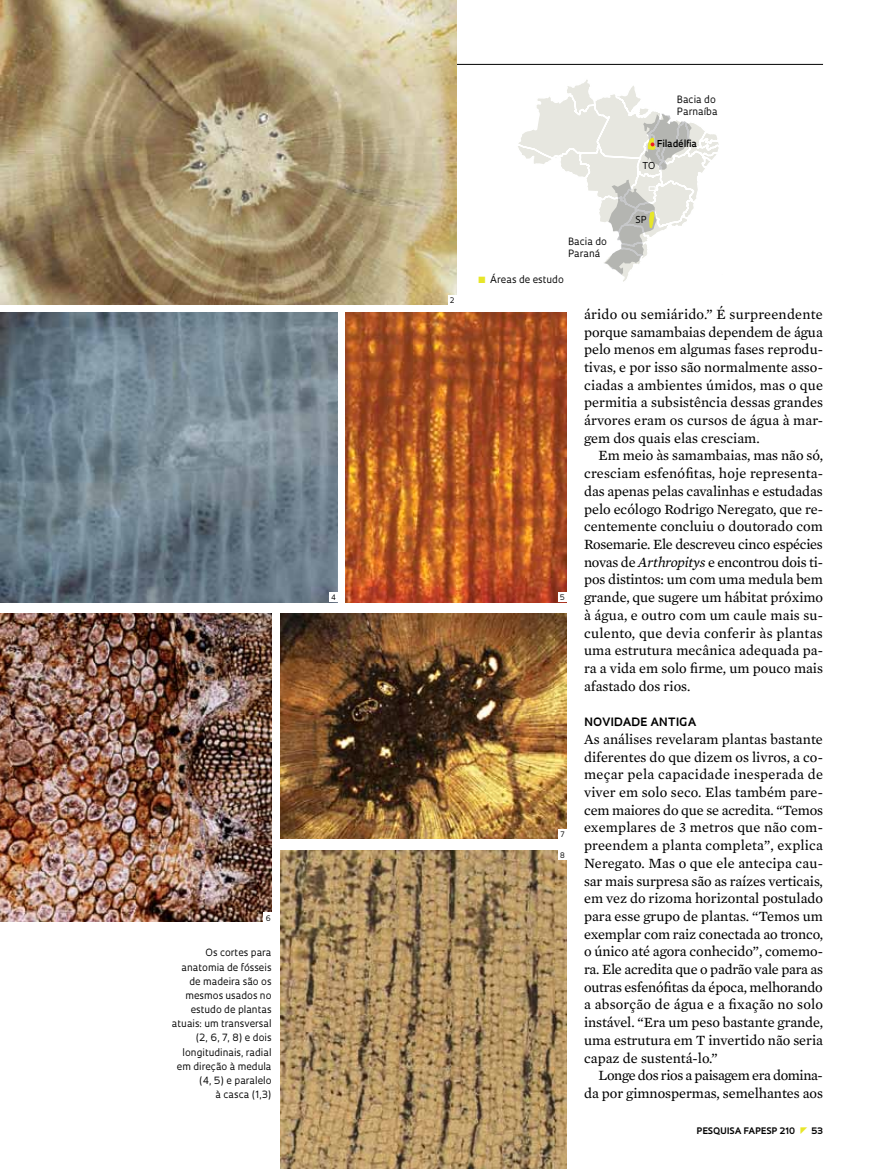
<style>
.page{position:relative;width:885px;height:1169px;background:#fff}
.page>*{position:absolute;margin:0;border:0;box-sizing:border-box;transform-origin:0 0}
.t1{font:14.4px/17.7px "Mercury Text G2";color:#000;text-align:justify}
.t2{font:700 11.25px "Oculum";letter-spacing:.035em;color:#000}
.t3{font:9.75px/14.1px "Oculum";color:#000}
.t4{font:600 9.3px "Oculum";color:#000}
.t5{font:9.3px "Oculum";color:#000}
.t6{font:700 8.7px "Oculum";letter-spacing:.01em;color:#000}
.t7{font:7.35px "Oculum";color:#000}
.s1{color:#e7e629}
.s2{font-style:italic}
</style>
<div class="page">
<hr style="left:424px;top:64px;width:399px;height:1px;background:#000">
<img style="left:0;top:0;width:456px;height:305px">
<img style="left:0;top:312px;width:337px;height:290px">
<img style="left:281px;top:613px;width:285px;height:226px">
<img style="left:346px;top:312px;width:220px;height:290px">
<img style="left:0;top:613px;width:272px;height:308px">
<img style="left:281px;top:850px;width:285px;height:318px">
<svg style="left:518px;top:80px;width:201px;height:202px"></svg>
<div style="left:657px;top:140px;width:40px;height:7px;background:#e7e7e0"></div>
<svg style="left:604px;top:180px;width:53px;height:95px"></svg>
<svg style="left:643px;top:114px;width:49px;height:56px;background:#cfcfc7"></svg>
<div style="left:448px;top:295px;width:8px;height:10px;background:#fff"></div>
<div style="left:329px;top:592px;width:9px;height:10px;background:#fff"></div>
<div style="left:558px;top:592px;width:9px;height:10px;background:#fff"></div>
<div style="left:263px;top:912px;width:10px;height:10px;background:#fff"></div>
<div style="left:558px;top:829px;width:9px;height:10px;background:#fff"></div>
<div style="left:558px;top:849px;width:9px;height:10px;background:#fff"></div>
<p class="t7" style="left:265px;top:913px;width:7px">6</p>
<p class="t3" style="left:172px;top:945px;width:101px;text-align:right">Os cortes para anatomia de fósseis de madeira são os mesmos usados no estudo de plantas atuais: um transversal (2, 6, 7, 8) e dois longitudinais, radial em direção à medula (4, 5) e paralelo<br>à casca (1,3)</p>
<p class="t3" style="left:677px;top:93px;width:42px;line-height:11.7px">Bacia do<br>Parnaíba</p>
<p class="t4" style="left:657px;top:137px;width:42px">Filadélfia</p>
<p class="t5" style="left:643px;top:159px;width:13px">TO</p>
<p class="t7" style="left:450px;top:296px;width:6px">2</p>
<p class="t3" style="left:568px;top:235px;width:40px;line-height:11.7px">Bacia do<br>Paraná</p>
<p class="t3" style="left:478px;top:272px;width:87px"><span class="s1">■</span> Áreas de estudo</p>
<p class="t5" style="left:635px;top:213px;width:13px">SP</p>
<p class="t7" style="left:331px;top:593px;width:6px">4</p>
<p class="t7" style="left:560px;top:593px;width:7px">5</p>
<p class="t7" style="left:561px;top:829px;width:5px">7</p>
<p class="t7" style="left:560px;top:850px;width:7px">8</p>
<p class="t1" style="left:584px;top:304px;width:240px">árido ou semiárido.” É surpreendente porque samambaias dependem de água pelo menos em algumas fases reprodu&shy;tivas, e por isso são normalmente asso&shy;ciadas a ambientes úmidos, mas o que permitia a subsistência dessas grandes árvores eram os cursos de água à mar&shy;gem dos quais elas cresciam.</p>
<p class="t1" style="left:584px;top:446px;width:241px;text-indent:14px">Em meio às samambaias, mas não só, cresciam esfenófitas, hoje representa&shy;das apenas pelas cavalinhas e estudadas pelo ecólogo Rodrigo Neregato, que re&shy;centemente concluiu o doutorado com Rosemarie. Ele descreveu cinco espécies novas de <span class="s2">Arthropitys</span> e encontrou dois ti&shy;pos distintos: um com uma medula bem grande, que sugere um hábitat próximo à água, e outro com um caule mais su&shy;culento, que devia conferir às plantas uma estrutura mecânica adequada pa&shy;ra a vida em solo firme, um pouco mais afastado dos rios.</p>
<p class="t2" style="left:584px;top:714px;width:100px">NOVIDADE ANTIGA</p>
<p class="t1" style="left:584px;top:729px;width:241px">As análises revelaram plantas bastante diferentes do que dizem os livros, a co&shy;meçar pela capacidade inesperada de viver em solo seco. Elas também pare&shy;cem maiores do que se acredita. “Temos exemplares de 3 metros que não com&shy;preendem a planta completa”, explica Neregato. Mas o que ele antecipa cau&shy;sar mais surpresa são as raízes verticais, em vez do rizoma horizontal postulado para esse grupo de plantas. “Temos um exemplar com raiz conectada ao tronco, o único até agora conhecido”, comemo&shy;ra. Ele acredita que o padrão vale para as outras esfenófitas da época, melhorando a absorção de água e a fixação no solo instável. “Era um peso bastante grande, uma estrutura em T invertido não seria capaz de sustentá-lo.”</p>
<p class="t1" style="left:584px;top:1065px;width:240px;text-align:right">Longe dos rios a paisagem era domina&shy;da por gimnospermas, semelhantes aos</p>
<p class="t6" style="left:697px;top:1124px;width:65px">PESQUISA FAPESP</p>
<p class="t6" style="left:780px;top:1124px;width:17px">210</p>
<p class="t6" style="left:811px;top:1124px;width:14px">53</p>
</div>
